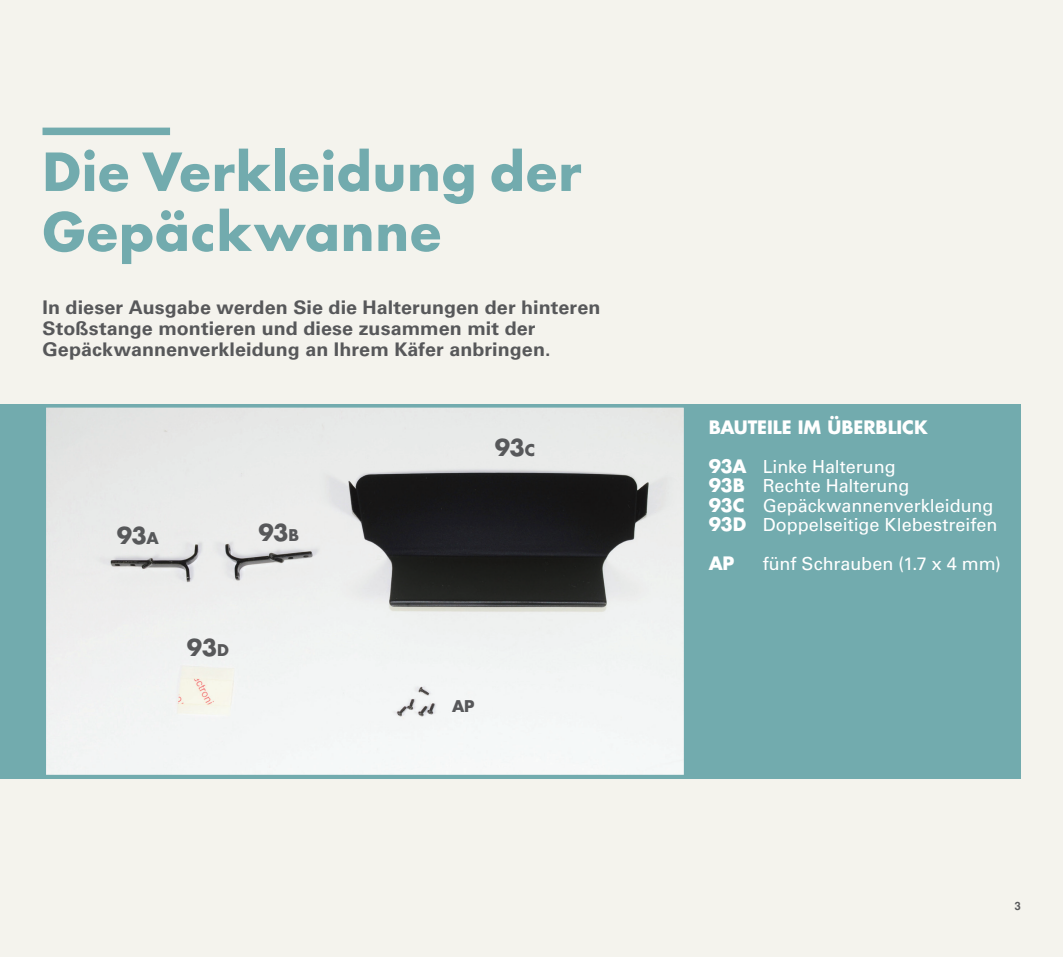
<style>
.page{position:relative;width:1063px;height:957px;background:#f4f3ed}
.page>*{position:absolute;margin:0;border:0;box-sizing:border-box;transform-origin:0 0}
.MONTAGGIO_TITOLO{font:700 51px/60px "Futura Std";letter-spacing:.02em;color:#72abae}
.MONTAGGIO_foto_pezzi{font:700 22.5px "Futura Std";letter-spacing:-.025em;color:#57585a}
.SOMMARIETTO{font:700 18.75px/21px "Univers LT Std";letter-spacing:.005em;color:#57585a;scale:1.05 1}
.MONTAGGIO_PEZZI{font:18px "Univers LT Std";color:#fff}
.ELENCO_PEZZI_TITOLO{font:700 18px "Futura Std";letter-spacing:-.005em;color:#fff}
.MONTAGGIO_PEZZI-2{font:700 18px "Futura Std";color:#fff}
.MONTAGGIO_foto_pezzi-2{font:700 15.75px "Futura Std";color:#57585a}
.t1{font:12px "Coolvetica Rg";color:#57585a}
.s1{font-size:15.75px}
.s2{font-family:"Futura Std";font-weight:700}
</style>
<div class="page">
<div style="left:0;top:404px;width:1020px;height:374px;background:#72abae"></div>
<div style="left:43px;top:128px;width:127px;height:7px;background:#72abae"></div>
<img style="left:48px;top:409px;width:634px;height:364px">
<div style="left:43px;top:404px;width:644px;height:374px;border:4px solid #72abae"></div>
<p class="MONTAGGIO_TITOLO" style="left:43px;top:141px;width:540px">Die Verkleidung der<br>Gepäckwanne</p>
<p class="SOMMARIETTO" style="left:43px;top:297px;width:533px">In dieser Ausgabe werden Sie die Halterungen der hinteren<br>Stoßstange montieren und diese zusammen mit der<br>Gepäckwannenverkleidung an Ihrem Käfer anbringen.</p>
<p class="MONTAGGIO_foto_pezzi" style="left:117px;top:521px;width:43px">93<span class="s1">A</span></p>
<p class="MONTAGGIO_foto_pezzi" style="left:258px;top:517px;width:42px">93<span class="s1">B</span></p>
<p class="MONTAGGIO_foto_pezzi" style="left:187px;top:633px;width:44px">93<span class="s1">D</span></p>
<p class="MONTAGGIO_foto_pezzi" style="left:495px;top:432px;width:42px">93<span class="s1">C</span></p>
<p class="MONTAGGIO_foto_pezzi-2" style="left:452px;top:695px;width:24px">AP</p>
<p class="ELENCO_PEZZI_TITOLO" style="left:709px;top:415px;width:221px">BAUTEILE IM ÜBERBLICK</p>
<p class="MONTAGGIO_PEZZI" style="left:709px;top:456px;width:189px"><span class="s2">93A</span> Linke Halterung</p>
<p class="MONTAGGIO_PEZZI" style="left:709px;top:475px;width:202px"><span class="s2">93B</span> Rechte Halterung</p>
<p class="MONTAGGIO_PEZZI" style="left:709px;top:495px;width:286px"><span class="s2">93C</span> Gepäckwannenverkleidung</p>
<p class="MONTAGGIO_PEZZI" style="left:709px;top:514px;width:290px"><span class="s2">93D</span> Doppelseitige Klebestreifen</p>
<p class="MONTAGGIO_PEZZI-2" style="left:709px;top:551px;width:27px">AP</p>
<p class="MONTAGGIO_PEZZI" style="left:763px;top:553px;width:240px">fünf Schrauben (1.7 x 4 mm)</p>
<p class="t1" style="left:1015px;top:898px;width:7px">3</p>
</div>
